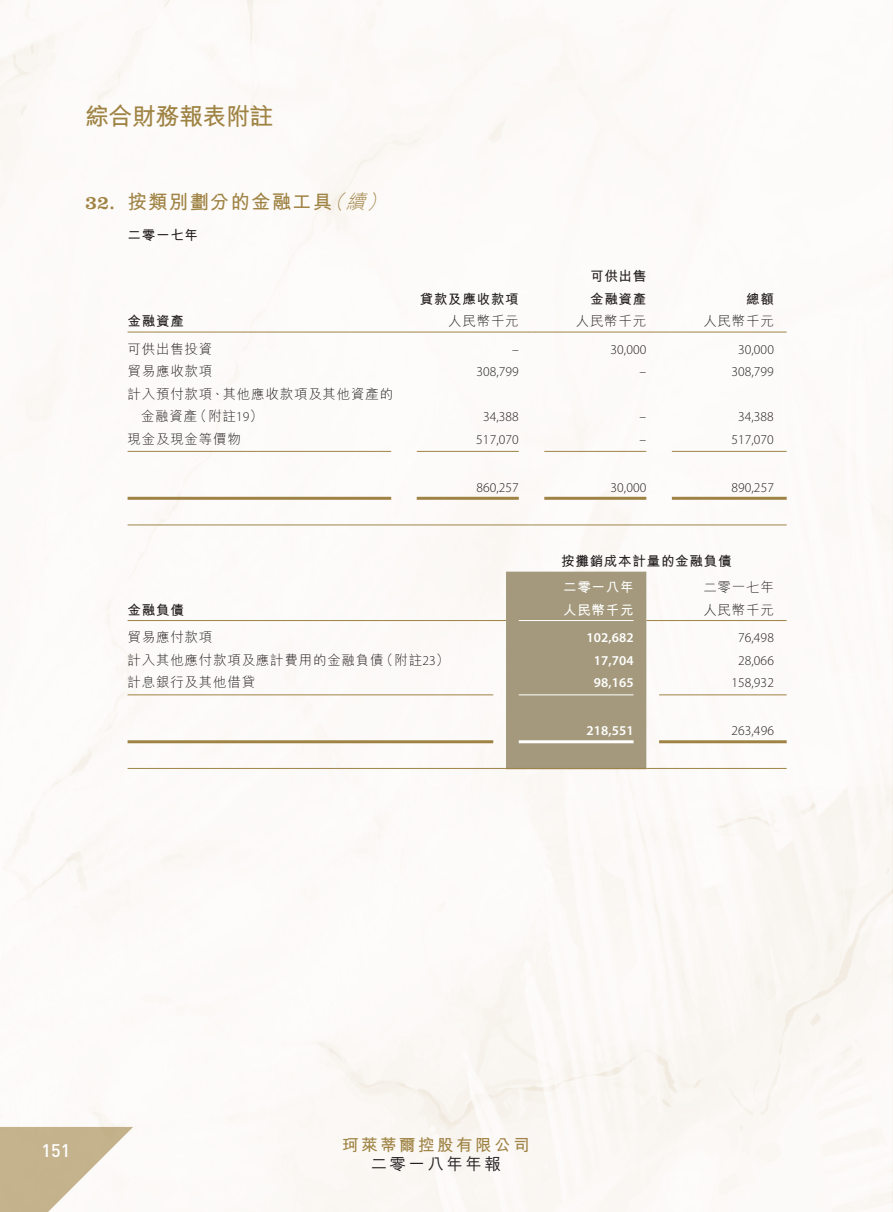
<style>
.page{position:relative;width:893px;height:1212px;background:#fff}
.page>*{position:absolute;margin:0;border:0;box-sizing:border-box;transform-origin:0 0}
.t1{font:700 24px "M Hei HK";letter-spacing:-.02em;color:#9f8344}
.t2{font:700 19.5px "M Hei HK";letter-spacing:.055em;color:#9f8344}
.t3{font:italic 300 19.5px "M Hei HK";color:#9f8344}
.t4{font:19.5px "Clarendon LT Std";color:#9f8344}
.t5{font:500 18px "DIN Pro";color:#fff}
.t6{font:700 16.5px "M Hei HK";letter-spacing:.15em;color:#9f8344}
.t7{font:500 16.5px "M Hei HK";letter-spacing:.15em;color:#231f20}
.t8{font:300 13.5px/22.5px "M Hei HK";letter-spacing:.055em;color:#231f20}
.t9{font:300 13.5px "Myriad Pro";letter-spacing:.005em;color:#231f20}
.t10{font:700 13.5px "M Hei HK";letter-spacing:.055em;color:#231f20}
.t11{font:600 13.5px "Myriad Pro";letter-spacing:.005em;color:#fff}
.t12{font:700 13.5px "M Hei HK";letter-spacing:.055em;color:#fff}
.s1{font-family:"Myriad Pro"}
</style>
<div class="page">
<svg style="left:0;top:1127px;width:133px;height:85px"></svg>
<hr style="left:128px;top:332px;width:276px;height:1px;background:#9f8344">
<hr style="left:404px;top:332px;width:127px;height:1px;background:#9f8344">
<hr style="left:531px;top:332px;width:128px;height:1px;background:#9f8344">
<hr style="left:659px;top:332px;width:128px;height:1px;background:#9f8344">
<hr style="left:128px;top:451px;width:263px;height:1px;background:#9f8344">
<hr style="left:417px;top:451px;width:102px;height:1px;background:#9f8344">
<hr style="left:544px;top:451px;width:102px;height:1px;background:#9f8344">
<hr style="left:672px;top:451px;width:115px;height:1px;background:#9f8344">
<hr style="left:128px;top:497px;width:263px;height:3px;background:#9f8344">
<hr style="left:417px;top:497px;width:102px;height:3px;background:#9f8344">
<hr style="left:544px;top:497px;width:102px;height:3px;background:#9f8344">
<hr style="left:672px;top:497px;width:115px;height:3px;background:#9f8344">
<hr style="left:128px;top:524px;width:276px;height:1px;background:#9f8344">
<hr style="left:404px;top:524px;width:127px;height:1px;background:#9f8344">
<hr style="left:531px;top:524px;width:128px;height:1px;background:#9f8344">
<hr style="left:659px;top:524px;width:128px;height:1px;background:#9f8344">
<div style="left:506px;top:572px;width:140px;height:196px;background:#a4997c"></div>
<hr style="left:128px;top:620px;width:378px;height:1px;background:#9f8344">
<hr style="left:519px;top:620px;width:115px;height:1px;background:#fff">
<hr style="left:646px;top:620px;width:141px;height:1px;background:#9f8344">
<hr style="left:128px;top:694px;width:365px;height:1px;background:#9f8344">
<hr style="left:519px;top:694px;width:115px;height:1px;background:#fff">
<hr style="left:659px;top:694px;width:128px;height:1px;background:#9f8344">
<hr style="left:128px;top:740px;width:365px;height:3px;background:#9f8344">
<hr style="left:519px;top:740px;width:115px;height:3px;background:#fff">
<hr style="left:659px;top:740px;width:128px;height:3px;background:#9f8344">
<hr style="left:128px;top:768px;width:378px;height:1px;background:#9f8344">
<hr style="left:506px;top:768px;width:140px;height:1px;background:#9f8344">
<hr style="left:646px;top:768px;width:141px;height:1px;background:#9f8344">
<h1 class="t1" style="left:85px;top:99px;width:190px">綜合財務報表附註</h1>
<h2 class="t4" style="left:85px;top:191px;width:31px">32.</h2>
<h2 class="t3" style="left:346px;top:192px;width:26px">續</h2>
<h2 class="t3" style="left:325px;top:192px;width:26px">（</h2>
<h2 class="t3" style="left:366px;top:192px;width:26px">(</h2>
<h2 class="t2" style="left:128px;top:187px;width:206px">按類別劃分的金融工具</h2>
<p class="t10" style="left:128px;top:225px;width:72px">二零一七年</p>
<p class="t10" style="left:590px;top:267px;width:58px">可供出售</p>
<p class="t10" style="left:420px;top:289px;width:101px">貸款及應收款項</p>
<p class="t10" style="left:590px;top:289px;width:58px">金融資產</p>
<p class="t10" style="left:746px;top:289px;width:29px">總額</p>
<p class="t10" style="left:128px;top:312px;width:58px">金融資產</p>
<p class="t8" style="left:448px;top:310px;width:72px">人民幣千元</p>
<p class="t8" style="left:576px;top:310px;width:72px">人民幣千元</p>
<p class="t8" style="left:703px;top:310px;width:72px">人民幣千元</p>
<p class="t8" style="left:128px;top:337px;width:86px">可供出售投資</p>
<p class="t9" style="left:512px;top:341px;width:8px">–</p>
<p class="t9" style="left:611px;top:341px;width:37px">30,000</p>
<p class="t9" style="left:738px;top:341px;width:37px">30,000</p>
<p class="t8" style="left:128px;top:360px;width:267px">貿易應收款項<br>計入預付款項、其他應收款項及其他資產的</p>
<p class="t9" style="left:476px;top:363px;width:44px">308,799</p>
<p class="t9" style="left:640px;top:363px;width:8px">–</p>
<p class="t9" style="left:731px;top:363px;width:44px">308,799</p>
<p class="t8" style="left:193px;top:405px;width:71px">（附註<span class="s1">19</span>(</p>
<p class="t8" style="left:141px;top:405px;width:58px">金融資產</p>
<p class="t9" style="left:483px;top:408px;width:37px">34,388</p>
<p class="t9" style="left:640px;top:408px;width:8px">–</p>
<p class="t9" style="left:738px;top:408px;width:37px">34,388</p>
<p class="t8" style="left:128px;top:427px;width:115px">現金及現金等價物</p>
<p class="t9" style="left:476px;top:431px;width:44px">517,070</p>
<p class="t9" style="left:640px;top:431px;width:8px">–</p>
<p class="t9" style="left:731px;top:431px;width:44px">517,070</p>
<p class="t9" style="left:476px;top:479px;width:44px">860,257</p>
<p class="t9" style="left:611px;top:479px;width:37px">30,000</p>
<p class="t9" style="left:731px;top:479px;width:44px">890,257</p>
<p class="t10" style="left:561px;top:551px;width:172px">按攤銷成本計量的金融負債</p>
<p class="t8" style="left:703px;top:576px;width:72px">二零一七年</p>
<p class="t12" style="left:563px;top:578px;width:72px">二零一八年</p>
<p class="t10" style="left:128px;top:600px;width:58px">金融負債</p>
<p class="t12" style="left:563px;top:600px;width:72px">人民幣千元</p>
<p class="t8" style="left:703px;top:598px;width:72px">人民幣千元</p>
<p class="t8" style="left:128px;top:626px;width:86px">貿易應付款項</p>
<p class="t11" style="left:586px;top:629px;width:49px">102,682</p>
<p class="t9" style="left:738px;top:629px;width:37px">76,498</p>
<p class="t8" style="left:128px;top:648px;width:258px">計入其他應付款項及應計費用的金融負債</p>
<p class="t8" style="left:380px;top:648px;width:71px">（附註<span class="s1">23</span>(</p>
<p class="t11" style="left:594px;top:651px;width:41px">17,704</p>
<p class="t9" style="left:738px;top:652px;width:37px">28,066</p>
<p class="t8" style="left:128px;top:671px;width:129px">計息銀行及其他借貸</p>
<p class="t11" style="left:594px;top:674px;width:41px">98,165</p>
<p class="t9" style="left:731px;top:674px;width:44px">158,932</p>
<p class="t11" style="left:586px;top:722px;width:49px">218,551</p>
<p class="t9" style="left:731px;top:722px;width:44px">263,496</p>
<h3 class="t5" style="left:42px;top:1138px;width:30px">151</h3>
<p class="t6" style="left:342px;top:1132px;width:189px">珂萊蒂爾控股有限公司</p>
<p class="t7" style="left:371px;top:1152px;width:132px">二零一八年年報</p>
</div>
